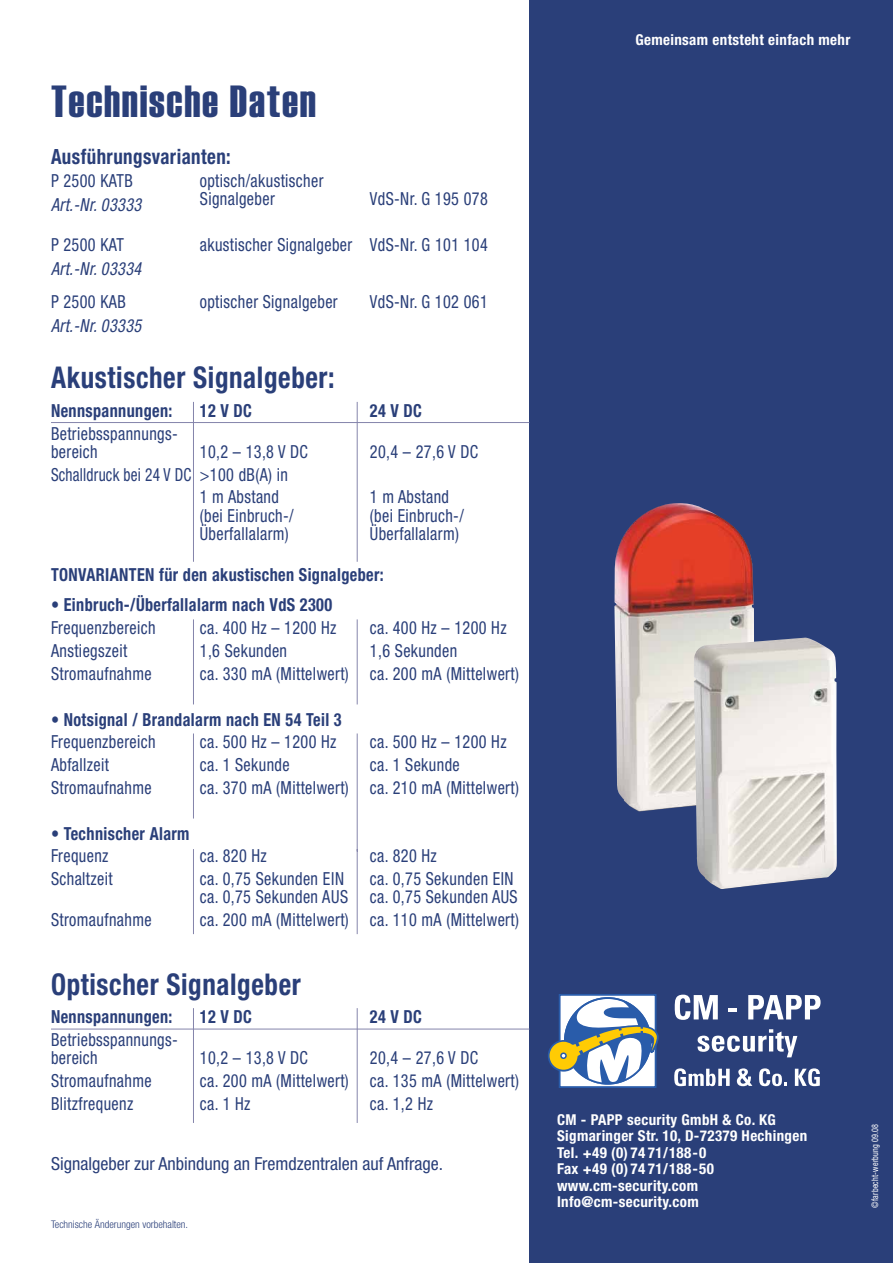
<style>
.page{position:relative;width:893px;height:1263px;background:#fff}
.page>*{position:absolute;margin:0;border:0;box-sizing:border-box;transform-origin:0 0}
.t1{font:45px "Haettenschweiler";letter-spacing:.04em;color:#2a3f79}
.t2{font:700 condensed 30px "Helvetica Neue";letter-spacing:.025em;color:#2a3f79;scale:.9 1}
.t3{font:700 condensed 21px "Helvetica Neue";letter-spacing:.025em;color:#2a3f79;scale:.9 1}
.t4{font:condensed 18px/18.3px "Helvetica Neue";letter-spacing:.025em;color:#2a3f79;scale:.9 1}
.t5{font:700 condensed 18px/22.8px "Helvetica Neue";letter-spacing:.025em;color:#2a3f79;scale:.9 1}
.t6{font:condensed 18px "Helvetica Neue";color:#2a3f79}
.t7{font:italic condensed 18px/33px "Helvetica Neue";color:#2a3f79;scale:.9 1}
.t8{font:condensed 18px/22.8px "Helvetica Neue";letter-spacing:.025em;color:#2a3f79;scale:.85 1}
.t9{font:700 condensed 15px/16.5px "Helvetica Neue";letter-spacing:.025em;color:#fff}
.t10{font:300 condensed 10.5px "Helvetica Neue";color:#2a3f79}
.t11{font:condensed 9px "Helvetica Neue";letter-spacing:.025em;color:#fff;scale:.9 1}
.s1{font-style:normal}
.s2{font-weight:400}
</style>
<div class="page">
<div style="left:529px;top:0;width:364px;height:1263px;background:#2a3f79"></div>
<svg style="left:675px;top:995px;width:43px;height:25px"></svg>
<svg style="left:729px;top:1008px;width:8px;height:4px"></svg>
<svg style="left:748px;top:995px;width:73px;height:24px"></svg>
<svg style="left:697px;top:1029px;width:100px;height:28px"></svg>
<svg style="left:674px;top:1068px;width:56px;height:18px"></svg>
<svg style="left:737px;top:1068px;width:15px;height:18px"></svg>
<svg style="left:759px;top:1068px;width:28px;height:18px"></svg>
<svg style="left:795px;top:1068px;width:25px;height:18px"></svg>
<svg style="left:548px;top:994px;width:111px;height:94px;background:#a5b1b8"></svg>
<div style="left:560px;top:1052px;width:7px;height:7px;border:2px solid #295caa;border-radius:50%"></div>
<img style="left:614px;top:503px;width:140px;height:308px">
<img style="left:694px;top:638px;width:143px;height:251px">
<hr style="left:51px;top:422px;width:478px;height:1px;background:#8585ab">
<hr style="left:51px;top:1029px;width:478px;height:1px;background:#8585ab">
<hr style="left:193px;top:402px;width:1px;height:160px;background:#8585ab">
<hr style="left:357px;top:402px;width:1px;height:160px;background:#8585ab">
<hr style="left:193px;top:619px;width:1px;height:85px;background:#8585ab">
<hr style="left:357px;top:619px;width:1px;height:85px;background:#8585ab">
<hr style="left:193px;top:733px;width:1px;height:85px;background:#8585ab">
<hr style="left:357px;top:733px;width:1px;height:118px;background:#8585ab">
<hr style="left:193px;top:849px;width:1px;height:85px;background:#8585ab">
<hr style="left:357px;top:849px;width:1px;height:85px;background:#8585ab">
<hr style="left:193px;top:1008px;width:1px;height:115px;background:#8585ab">
<hr style="left:357px;top:1008px;width:1px;height:115px;background:#8585ab">
<p class="t1" style="left:51px;top:75px;width:266px">Technische Daten</p>
<p class="t3" style="left:51px;top:149px;width:201px">Ausführungsvarianten:</p>
<p class="t4" style="left:51px;top:173px;width:92px">P 2500 KATB</p>
<p class="t4" style="left:200px;top:173px;width:139px">optisch/akustischer<br>Signalgeber</p>
<p class="t4" style="left:370px;top:191px;width:132px">VdS-Nr. G 195 078</p>
<p class="t7" style="left:51px;top:190px;width:105px">Art.-Nr. 03333</p>
<p class="t4" style="left:51px;top:237px;width:83px">P 2500 KAT</p>
<p class="t4" style="left:200px;top:237px;width:321px">akustischer Signalgeber VdS-Nr. G 101 104</p>
<p class="t7" style="left:51px;top:254px;width:105px">Art.-Nr. 03334<br><span class="s1">P 2500 KAB</span></p>
<p class="t4" style="left:200px;top:294px;width:155px">optischer Signalgeber</p>
<p class="t4" style="left:370px;top:294px;width:132px">VdS-Nr. G 102 061</p>
<p class="t7" style="left:51px;top:311px;width:105px">Art.-Nr. 03335</p>
<p class="t2" style="left:51px;top:367px;width:317px">Akustischer Signalgeber:</p>
<p class="t5" style="left:51px;top:400px;width:136px">Nennspannungen:</p>
<p class="t5" style="left:200px;top:400px;width:59px">12 V DC</p>
<p class="t5" style="left:370px;top:400px;width:59px">24 V DC</p>
<p class="t4" style="left:51px;top:426px;width:142px">Betriebsspannungs&shy;bereich</p>
<p class="t4" style="left:200px;top:444px;width:122px">10,2 – 13,8 V DC</p>
<p class="t4" style="left:370px;top:444px;width:122px">20,4 – 27,6 V DC</p>
<p class="t8" style="left:200px;top:464px;width:105px;text-indent:-149px">Schalldruck bei 24 V DC &gt;100 dB(A) in<br>1 m Abstand</p>
<p class="t4" style="left:370px;top:489px;width:89px">1 m Abstand</p>
<p class="t4" style="left:200px;top:508px;width:106px">(bei Einbruch-/</p>
<p class="t4" style="left:370px;top:508px;width:106px">(bei Einbruch-/</p>
<p class="t4" style="left:200px;top:526px;width:100px">Überfallalarm)</p>
<p class="t4" style="left:370px;top:526px;width:100px">Überfallalarm)</p>
<p class="t5" style="left:51px;top:565px;width:371px">TONVARIANTEN für den akustischen Signalgeber:</p>
<p class="t5" style="left:51px;top:595px;width:314px">• Einbruch-/Überfallalarm nach VdS 2300<br><span class="s2">Frequenzbereich</span></p>
<p class="t4" style="left:200px;top:620px;width:153px">ca. 400 Hz – 1200 Hz</p>
<p class="t4" style="left:370px;top:620px;width:153px">ca. 400 Hz – 1200 Hz</p>
<p class="t4" style="left:51px;top:643px;width:86px">Anstiegszeit</p>
<p class="t4" style="left:200px;top:643px;width:98px">1,6 Sekunden</p>
<p class="t4" style="left:370px;top:643px;width:98px">1,6 Sekunden</p>
<p class="t4" style="left:51px;top:666px;width:113px">Stromaufnahme</p>
<p class="t4" style="left:200px;top:666px;width:356px">ca. 330 mA (Mittelwert) ca. 200 mA (Mittelwert)</p>
<p class="t5" style="left:51px;top:709px;width:324px">• Notsignal / Brandalarm nach EN 54 Teil 3<br><span class="s2">Frequenzbereich</span></p>
<p class="t4" style="left:200px;top:734px;width:153px">ca. 500 Hz – 1200 Hz</p>
<p class="t4" style="left:370px;top:734px;width:153px">ca. 500 Hz – 1200 Hz</p>
<p class="t4" style="left:51px;top:757px;width:66px">Abfallzeit</p>
<p class="t4" style="left:200px;top:757px;width:101px">ca. 1 Sekunde</p>
<p class="t4" style="left:370px;top:757px;width:101px">ca. 1 Sekunde</p>
<p class="t4" style="left:51px;top:780px;width:113px">Stromaufnahme</p>
<p class="t4" style="left:200px;top:780px;width:356px">ca. 370 mA (Mittelwert) ca. 210 mA (Mittelwert)</p>
<p class="t5" style="left:51px;top:823px;width:155px">• Technischer Alarm<br><span class="s2">Frequenz</span></p>
<p class="t4" style="left:200px;top:848px;width:76px">ca. 820 Hz</p>
<p class="t4" style="left:370px;top:848px;width:76px">ca. 820 Hz</p>
<p class="t4" style="left:51px;top:871px;width:70px">Schaltzeit</p>
<p class="t4" style="left:200px;top:871px;width:162px">ca. 0,75 Sekunden EIN</p>
<p class="t4" style="left:200px;top:871px;width:355px;text-align:right">ca. 0,75 Sekunden EIN<br>ca. 0,75 Sekunden AUS ca. 0,75 Sekunden AUS</p>
<p class="t4" style="left:51px;top:912px;width:113px">Stromaufnahme</p>
<p class="t4" style="left:200px;top:912px;width:356px">ca. 200 mA (Mittelwert) ca. 110 mA (Mittelwert)</p>
<p class="t2" style="left:51px;top:973px;width:279px">Optischer Signalgeber</p>
<p class="t5" style="left:51px;top:1007px;width:136px">Nennspannungen:</p>
<p class="t5" style="left:200px;top:1007px;width:59px">12 V DC</p>
<p class="t5" style="left:370px;top:1007px;width:59px">24 V DC</p>
<p class="t4" style="left:51px;top:1032px;width:142px">Betriebsspannungs&shy;bereich</p>
<p class="t4" style="left:200px;top:1050px;width:122px">10,2 – 13,8 V DC</p>
<p class="t4" style="left:370px;top:1050px;width:122px">20,4 – 27,6 V DC</p>
<p class="t4" style="left:51px;top:1073px;width:113px">Stromaufnahme</p>
<p class="t4" style="left:200px;top:1073px;width:356px">ca. 200 mA (Mittelwert) ca. 135 mA (Mittelwert)</p>
<p class="t4" style="left:51px;top:1096px;width:93px">Blitzfrequenz</p>
<p class="t4" style="left:200px;top:1096px;width:58px">ca. 1 Hz</p>
<p class="t4" style="left:370px;top:1096px;width:72px">ca. 1,2 Hz</p>
<p class="t6" style="left:51px;top:1157px;width:394px">Signalgeber zur Anbindung an Fremdzentralen auf Anfrage.</p>
<p class="t10" style="left:51px;top:1220px;width:139px">Technische Änderungen vorbehalten.</p>
<p class="t9" style="left:635px;top:32px;width:217px">Gemeinsam entsteht einfach mehr</p>
<p class="t9" style="left:557px;top:1112px;width:252px">CM - PAPP security GmbH &amp; Co. KG<br>Sigmaringer Str. 10, D-72379 Hechingen<br>Tel. +49 (0) 74 71/188-0<br>Fax +49 (0) 74 71/188-50 www.cm-security.com<br>Info@cm-security.com</p>
<p class="t11" style="left:872px;top:1208px;width:95px;rotate:-90deg">©farbecht-werbung 09.08</p>
</div>
